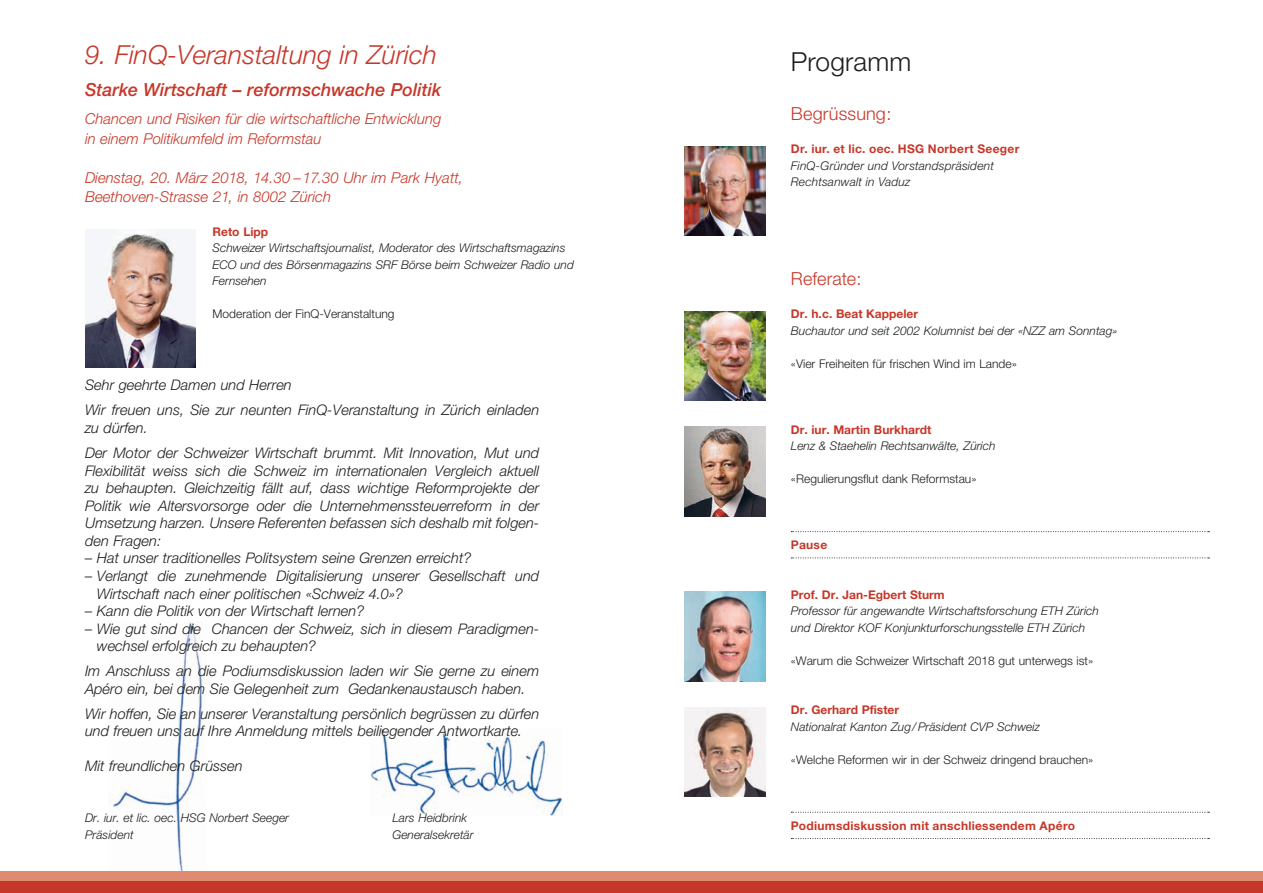
<style>
.page{position:relative;width:1263px;height:893px;background:#fff}
.page>*{position:absolute;margin:0;border:0;box-sizing:border-box;transform-origin:0 0}
.t1{font:italic 300 26.25px "Helvetica Neue";color:#c73729}
.t2{font:300 26.25px "Helvetica Neue";letter-spacing:.005em;color:#1d1d1b}
.t3{font:italic 500 18px "Helvetica Neue";color:#c73729}
.t4{font:300 18px "Helvetica Neue";letter-spacing:.01em;color:#c73729}
.t5{font:italic 300 15px/19.5px "Helvetica Neue";color:#c73729}
.t6{font:italic 300 14.7px/17.5px "Helvetica Neue";color:#1d1d1b}
.t7{font:italic 300 12px/16.5px "Helvetica Neue";color:#1d1d1b}
.t8{font:300 12px "Helvetica Neue";color:#1d1d1b}
.t9{font:700 12px "Helvetica Neue";color:#c73729}
.t10{font:700 12px "Helvetica Neue";letter-spacing:.025em;color:#c73729}
</style>
<div class="page">
<img style="left:85px;top:229px;width:111px;height:139px">
<img style="left:109px;top:623px;width:94px;height:248px">
<img style="left:370px;top:728px;width:193px;height:88px">
<svg style="left:791px;top:531px;width:418px;height:1px"></svg>
<svg style="left:791px;top:558px;width:418px;height:1px"></svg>
<svg style="left:791px;top:812px;width:418px;height:1px"></svg>
<svg style="left:791px;top:838px;width:418px;height:1px"></svg>
<img style="left:685px;top:146px;width:80px;height:90px">
<img style="left:685px;top:592px;width:80px;height:89px">
<img style="left:685px;top:707px;width:80px;height:90px">
<div style="left:0;top:871px;width:1263px;height:22px;background:#c73729"></div>
<div style="left:0;top:871px;width:1263px;height:9px;background:#de8b72"></div>
<img style="left:685px;top:427px;width:80px;height:89px">
<img style="left:685px;top:311px;width:80px;height:89px">
<h1 class="t1" style="left:85px;top:39px;width:353px">9. FinQ-Veranstaltung in Zürich</h1>
<p class="t3" style="left:85px;top:79px;width:358px">Starke Wirtschaft – reformschwache Politik</p>
<p class="t5" style="left:85px;top:109px;width:358px">Chancen und Risiken für die wirtschaftliche Entwicklung in einem Politikumfeld im Reformstau</p>
<p class="t5" style="left:85px;top:168px;width:379px">Dienstag, 20. März 2018, 14.30 –17.30 Uhr im Park Hyatt,<br>Beethoven-Strasse 21, in 8002 Zürich</p>
<p class="t9" style="left:213px;top:224px;width:57px">Reto Lipp</p>
<p class="t7" style="left:213px;top:239px;width:363px">Schweizer Wirtschaftsjournalist, Moderator des Wirtschaftsmagazins<br>ECO und des Börsenmagazins SRF Börse beim Schweizer Radio und<br>Fernsehen</p>
<p class="t8" style="left:213px;top:306px;width:184px">Moderation der FinQ-Veranstaltung</p>
<p class="t6" style="left:85px;top:372px;width:456px;line-height:25px">Sehr geehrte Damen und Herren<br>Wir freuen uns, Sie zur neunten FinQ-Veranstaltung in Zürich einladen</p>
<p class="t6" style="left:85px;top:415px;width:456px;line-height:25px">zu dürfen.<br>Der Motor der Schweizer Wirtschaft brummt. Mit Innovation, Mut und</p>
<p class="t6" style="left:85px;top:461px;width:456px;text-align:justify">Flexibilität weiss sich die Schweiz im internationalen Vergleich aktuell zu behaupten. Gleichzeitig fällt auf, dass wichtige Reformprojekte der Politik wie Altersvorsorge oder die Unternehmenssteuerreform in der Umsetzung harzen. Unsere Referenten befassen sich deshalb mit folgen&shy;den Fragen:</p>
<p class="t6" style="left:85px;top:549px;width:388px">– Hat unser traditionelles Politsystem seine Grenzen erreicht?</p>
<p class="t6" style="left:97px;top:567px;width:444px;text-indent:-12px">– Verlangt die zunehmende Digitalisierung unserer Gesellschaft und<br>Wirtschaft nach einer politischen «Schweiz 4.0»?</p>
<p class="t6" style="left:85px;top:602px;width:281px">– Kann die Politik von der Wirtschaft lernen?</p>
<p class="t6" style="left:97px;top:619px;width:442px;text-indent:-12px">– Wie gut sind die Chancen der Schweiz, sich in diesem Paradigmen&shy;wechsel erfolgreich zu behaupten?</p>
<p class="t6" style="left:85px;top:662px;width:456px">Im Anschluss an die Podiumsdiskussion laden wir Sie gerne zu einem<br>Apéro ein, bei dem Sie Gelegenheit zum Gedankenaustausch haben.</p>
<p class="t6" style="left:85px;top:705px;width:456px">Wir hoffen, Sie an unserer Veranstaltung persönlich begrüssen zu dürfen und freuen uns auf Ihre Anmeldung mittels beiliegender Antwortkarte.</p>
<p class="t6" style="left:85px;top:757px;width:159px">Mit freundlichen Grüssen</p>
<p class="t7" style="left:85px;top:809px;width:206px">Dr. iur. et lic. oec. HSG Norbert Seeger<br>Präsident</p>
<p class="t7" style="left:392px;top:809px;width:83px">Lars Heidbrink<br>Generalsekretär</p>
<h1 class="t2" style="left:791px;top:45px;width:122px">Programm</h1>
<p class="t4" style="left:791px;top:103px;width:102px">Begrüssung:</p>
<p class="t10" style="left:791px;top:141px;width:230px">Dr. iur. et lic. oec. HSG Norbert Seeger</p>
<p class="t7" style="left:791px;top:157px;width:204px">FinQ-Gründer und Vorstandspräsident<br>Rechtsanwalt in Vaduz</p>
<p class="t4" style="left:791px;top:268px;width:72px">Referate:</p>
<p class="t9" style="left:791px;top:306px;width:129px">Dr. h.c. Beat Kappeler</p>
<p class="t7" style="left:791px;top:322px;width:328px">Buchautor und seit 2002 Kolumnist bei der «NZZ am Sonntag»</p>
<p class="t8" style="left:791px;top:356px;width:227px">«Vier Freiheiten für frischen Wind im Lande»</p>
<p class="t9" style="left:791px;top:422px;width:142px">Dr. iur. Martin Burkhardt</p>
<p class="t7" style="left:791px;top:437px;width:206px">Lenz &amp; Staehelin Rechtsanwälte, Zürich</p>
<p class="t8" style="left:791px;top:471px;width:187px">«Regulierungsflut dank Reformstau»</p>
<p class="t9" style="left:791px;top:537px;width:38px">Pause</p>
<p class="t9" style="left:791px;top:587px;width:155px">Prof. Dr. Jan-Egbert Sturm</p>
<p class="t7" style="left:791px;top:602px;width:309px">Professor für angewandte Wirtschaftsforschung ETH Zürich und Direktor KOF Konjunkturforschungsstelle ETH Zürich</p>
<p class="t8" style="left:791px;top:653px;width:304px">«Warum die Schweizer Wirtschaft 2018 gut unterwegs ist»</p>
<p class="t9" style="left:791px;top:702px;width:110px">Dr. Gerhard Pfister</p>
<p class="t7" style="left:791px;top:718px;width:250px">Nationalrat Kanton Zug/Präsident CVP Schweiz</p>
<p class="t8" style="left:791px;top:752px;width:304px">«Welche Reformen wir in der Schweiz dringend brauchen»</p>
<p class="t10" style="left:791px;top:818px;width:286px">Podiumsdiskussion mit anschliessendem Apéro</p>
</div>
